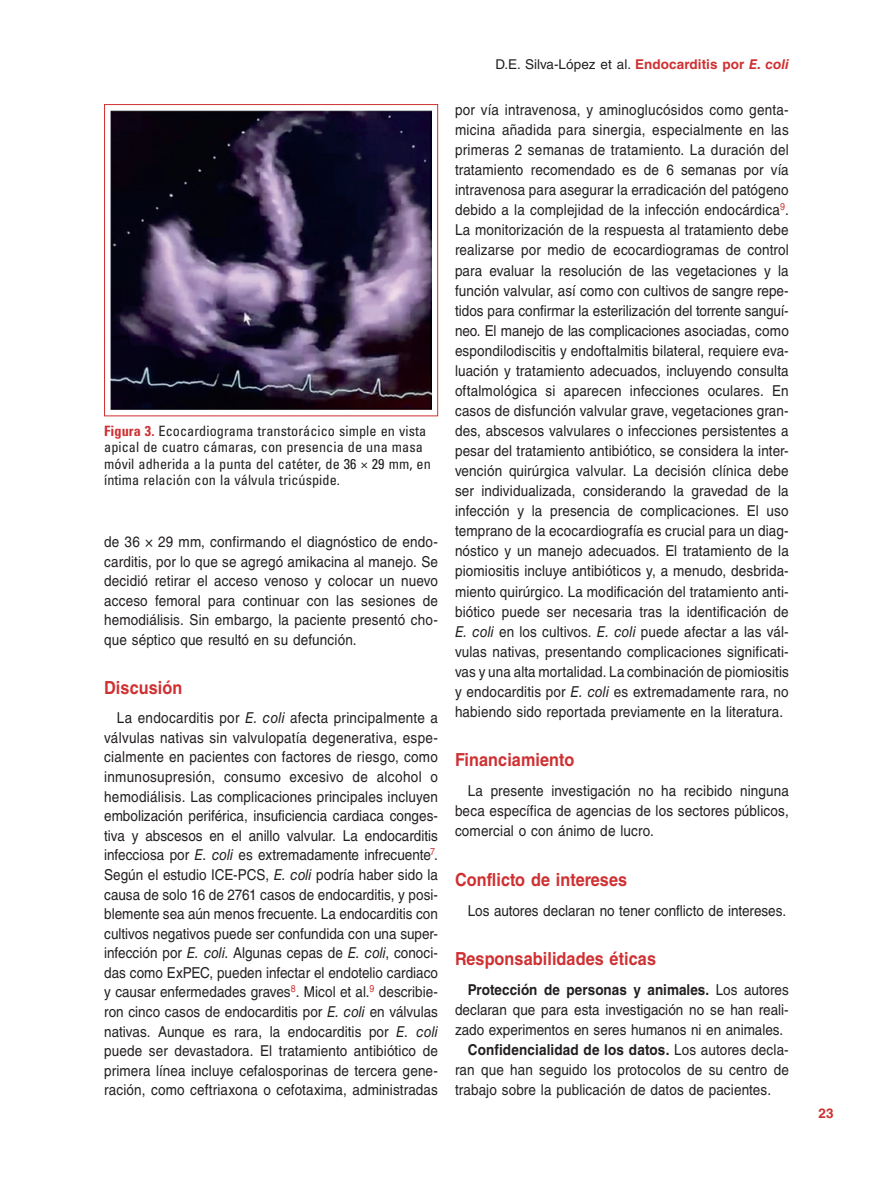
<style>
.page{position:relative;width:893px;height:1191px;background:#fff}
.page>*{position:absolute;margin:0;border:0;box-sizing:border-box;transform-origin:0 0}
.t1{font:700 18px "Helvetica LT Std";letter-spacing:.005em;color:#cf3032;scale:.9 1}
.t2{font:15px/20.1px "Helvetica LT Std";letter-spacing:.01em;color:#231f20;text-align:justify;scale:.9 1}
.t3{font:700 15px "Helvetica LT Std";letter-spacing:.005em;color:#231f20;scale:.9 1}
.t4{font:condensed 14.25px/16.5px "Univers LT Std";letter-spacing:.005em;color:#231f20}
.t5{font:13.5px "Helvetica LT Std";letter-spacing:.005em;color:#231f20}
.t6{font:700 13.5px "Helvetica LT Std";color:#cf3032}
.s1{font-weight:700;color:#cf3032}
.s2{font-style:italic}
.s3{font-weight:700;font-style:italic;color:#cf3032}
.s4{font-weight:400}
</style>
<div class="page">
<img style="left:111px;top:111px;width:321px;height:299px">
<div style="left:104px;top:104px;width:334px;height:312px;border:1px solid #cf3032"></div>
<p class="t4" style="left:104px;top:422px;width:328px"><span class="s1">Figura 3.</span> Ecocardiograma transtorácico simple en vista apical de cuatro cámaras, con presencia de una masa móvil adherida a la punta del catéter, de 36 × 29 mm, en íntima relación con la válvula tricúspide.</p>
<p class="t2" style="left:104px;top:532px;width:372px;line-height:19.5px">de 36 × 29 mm, confirmando el diagnóstico de endo&shy;carditis, por lo que se agregó amikacina al manejo. Se decidió retirar el acceso venoso y colocar un nuevo acceso femoral para continuar con las sesiones de hemodiálisis. Sin embargo, la paciente presentó cho&shy;que séptico que resultó en su defunción.</p>
<p class="t1" style="left:104px;top:676px;width:88px">Discusión</p>
<p class="t2" style="left:104px;top:708px;width:372px;line-height:19.5px;text-indent:13px">La endocarditis por <span class="s2">E. coli</span> afecta principalmente a válvulas nativas sin valvulopatía degenerativa, espe&shy;cialmente en pacientes con factores de riesgo, como inmunosupresión, consumo excesivo de alcohol o hemodiálisis. Las complicaciones principales incluyen embolización periférica, insuficiencia cardiaca conges&shy;tiva y abscesos en el anillo valvular. La endocarditis infecciosa por <span class="s2">E. coli</span> es extremadamente infrecuente<sup>7</sup>.<br>Según el estudio ICE-PCS, <span class="s2">E. coli</span> podría haber sido la causa de solo 16 de 2761 casos de endocarditis, y posi&shy;blemente sea aún menos frecuente. La endocarditis con cultivos negativos puede ser confundida con una super&shy;infección por <span class="s2">E. coli</span>. Algunas cepas de <span class="s2">E. coli</span>, conoci&shy;das como ExPEC, pueden infectar el endotelio cardiaco y causar enfermedades graves<sup>8</sup>. Micol et al.<sup>9</sup> describie&shy;ron cinco casos de endocarditis por <span class="s2">E. coli</span> en válvulas nativas. Aunque es rara, la endocarditis por <span class="s2">E. coli </span>puede ser devastadora. El tratamiento antibiótico de primera línea incluye cefalosporinas de tercera gene&shy;ración, como ceftriaxona o cefotaxima, administradas</p>
<p class="t5" style="left:495px;top:57px;width:295px">D.E. Silva-López et al. <span class="s1">Endocarditis por</span> <span class="s3">E. coli</span></p>
<p class="t2" style="left:455px;top:100px;width:372px">por vía intravenosa, y aminoglucósidos como genta&shy;micina añadida para sinergia, especialmente en las primeras 2 semanas de tratamiento. La duración del tratamiento recomendado es de 6 semanas por vía intravenosa para asegurar la erradicación del patógeno debido a la complejidad de la infección endocárdica<sup>9</sup>.<br>La monitorización de la respuesta al tratamiento debe realizarse por medio de ecocardiogramas de control para evaluar la resolución de las vegetaciones y la función valvular, así como con cultivos de sangre repe&shy;tidos para confirmar la esterilización del torrente sanguí&shy;neo. El manejo de las complicaciones asociadas, como espondilodiscitis y endoftalmitis bilateral, requiere eva&shy;luación y tratamiento adecuados, incluyendo consulta oftalmológica si aparecen infecciones oculares. En casos de disfunción valvular grave, vegetaciones gran&shy;des, abscesos valvulares o infecciones persistentes a pesar del tratamiento antibiótico, se considera la inter&shy;vención quirúrgica valvular. La decisión clínica debe ser individualizada, considerando la gravedad de la infección y la presencia de complicaciones. El uso temprano de la ecocardiografía es crucial para un diag&shy;nóstico y un manejo adecuados. El tratamiento de la piomiositis incluye antibióticos y, a menudo, desbrida&shy;miento quirúrgico. La modificación del tratamiento anti&shy;biótico puede ser necesaria tras la identificación de <span class="s2">E. coli</span> en los cultivos. <span class="s2">E. coli</span> puede afectar a las vál&shy;vulas nativas, presentando complicaciones significati&shy;vas y una alta mortalidad. La combinación de piomiositis y endocarditis por <span class="s2">E. coli</span> es extremadamente rara, no habiendo sido reportada previamente en la literatura.</p>
<p class="t1" style="left:455px;top:749px;width:134px">Financiamiento</p>
<p class="t2" style="left:455px;top:781px;width:372px;text-indent:13px">La presente investigación no ha recibido ninguna beca específica de agencias de los sectores públicos, comercial o con ánimo de lucro.</p>
<p class="t1" style="left:455px;top:868px;width:193px">Conflicto de intereses</p>
<p class="t2" style="left:468px;top:900px;width:355px">Los autores declaran no tener conflicto de intereses.</p>
<p class="t1" style="left:455px;top:947px;width:225px">Responsabilidades éticas</p>
<p class="t3" style="left:468px;top:980px;width:358px">Protección de personas y animales. <span class="s4">Los autores</span></p>
<p class="t2" style="left:455px;top:999px;width:372px">declaran que para esta investigación no se han reali-</p>
<p class="t2" style="left:455px;top:1019px;width:366px">zado experimentos en seres humanos ni en animales.</p>
<p class="t3" style="left:468px;top:1040px;width:358px">Confidencialidad de los datos. <span class="s4">Los autores decla-</span></p>
<p class="t2" style="left:455px;top:1059px;width:372px">ran que han seguido los protocolos de su centro de</p>
<p class="t2" style="left:455px;top:1080px;width:353px">trabajo sobre la publicación de datos de pacientes.</p>
<p class="t6" style="left:819px;top:1104px;width:17px">23</p>
</div>
